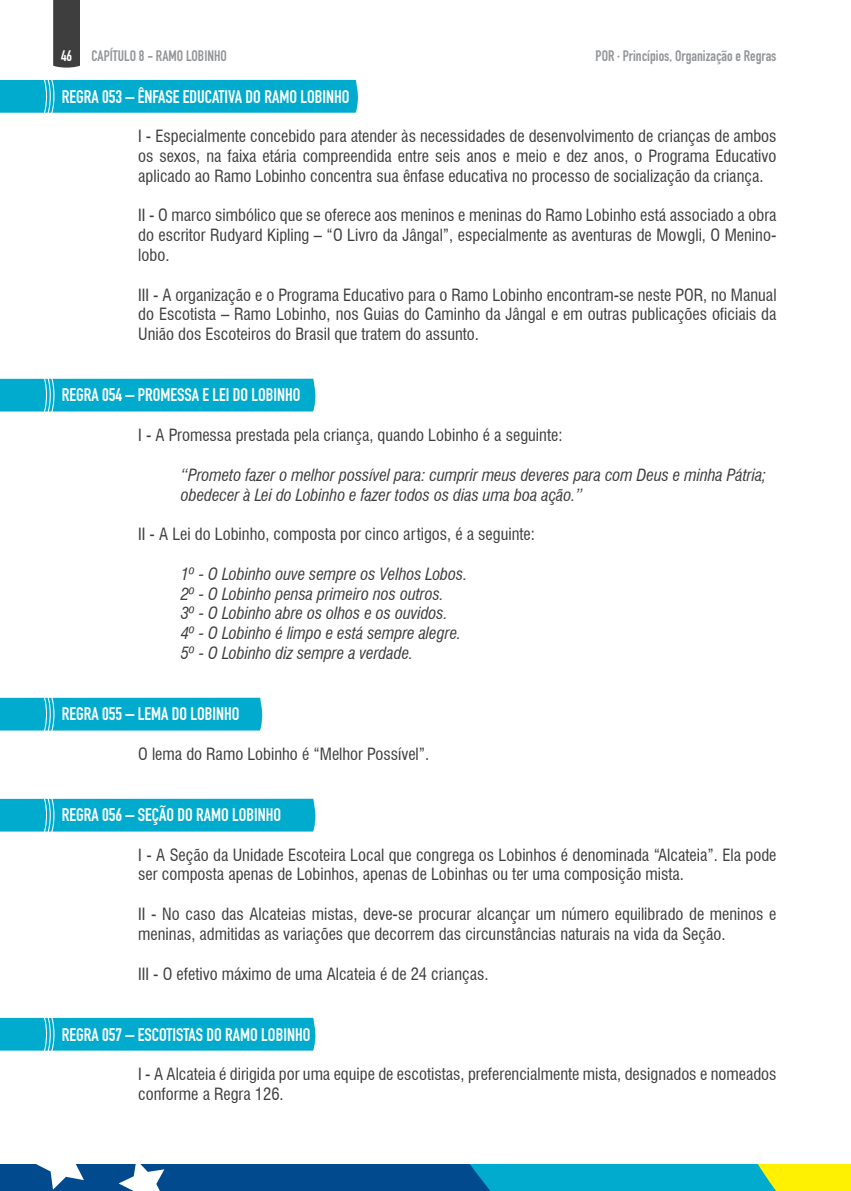
<style>
.page{position:relative;width:851px;height:1191px;background:#fff}
.page>*{position:absolute;margin:0;border:0;box-sizing:border-box;transform-origin:0 0}
.Títulos{font:18px "DIN Engschrift Std";color:#fff}
.Texto_NORMAL{font:condensed 16.5px/19.8px "Swiss 721 BT";color:#3e3e3f;text-align:justify}
.Texto_ITALIC{font:italic condensed 16.5px/19.8px "Swiss 721 BT";letter-spacing:-.005em;color:#3e3e3f}
.t1{font:15px "DIN Engschrift Std";color:#939598}
.t2{font:15px "DIN Engschrift Std";color:#fff}
</style>
<div class="page">
<div style="left:53px;top:0;width:27px;height:68px;background:#3e3e3f"></div>
<svg style="left:0;top:1164px;width:850px;height:27px;background:#26849b"></svg>
<div style="left:0;top:697px;width:262px;height:33px;background:#00abcd"></div>
<div style="left:0;top:798px;width:315px;height:33px;background:#00abcd"></div>
<div style="left:0;top:1017px;width:315px;height:33px;background:#00abcd"></div>
<div style="left:0;top:379px;width:315px;height:32px;background:#00abcd"></div>
<div style="left:0;top:80px;width:358px;height:33px;background:#00abcd"></div>
<p class="t2" style="left:61px;top:47px;width:13px">46</p>
<p class="t1" style="left:91px;top:47px;width:137px">CAPÍTULO 8 - RAMO LOBINHO</p>
<p class="t1" style="left:595px;top:47px;width:182px">POR · Princípios, Organização e Regras</p>
<p class="Títulos" style="left:62px;top:86px;width:289px">REGRA 053 – ÊNFASE EDUCATIVA DO RAMO LOBINHO</p>
<p class="Texto_NORMAL" style="left:138px;top:126px;width:639px">I - Especialmente concebido para atender às necessidades de desenvolvimento de crianças de ambos os sexos, na faixa etária compreendida entre seis anos e meio e dez anos, o Programa Educativo aplicado ao Ramo Lobinho concentra sua ênfase educativa no processo de socialização da criança.</p>
<p class="Texto_NORMAL" style="left:138px;top:205px;width:639px">II - O marco simbólico que se oferece aos meninos e meninas do Ramo Lobinho está associado a obra do escritor Rudyard Kipling – “O Livro da Jângal”, especialmente as aventuras de Mowgli, O Menino&shy;lobo.</p>
<p class="Texto_NORMAL" style="left:138px;top:285px;width:639px">III - A organização e o Programa Educativo para o Ramo Lobinho encontram-se neste POR, no Manual do Escotista – Ramo Lobinho, nos Guias do Caminho da Jângal e em outras publicações oficiais da União dos Escoteiros do Brasil que tratem do assunto.</p>
<p class="Títulos" style="left:62px;top:384px;width:240px">REGRA 054 – PROMESSA E LEI DO LOBINHO</p>
<p class="Texto_NORMAL" style="left:138px;top:425px;width:425px">I - A Promessa prestada pela criança, quando Lobinho é a seguinte:</p>
<p class="Texto_ITALIC" style="left:181px;top:465px;width:587px">“Prometo fazer o melhor possível para: cumprir meus deveres para com Deus e minha Pátria; obedecer à Lei do Lobinho e fazer todos os dias uma boa ação.”</p>
<p class="Texto_NORMAL" style="left:138px;top:524px;width:398px">II - A Lei do Lobinho, composta por cinco artigos, é a seguinte:</p>
<p class="Texto_ITALIC" style="left:181px;top:564px;width:288px">1º - O Lobinho ouve sempre os Velhos Lobos.</p>
<p class="Texto_ITALIC" style="left:181px;top:583px;width:265px">2º - O Lobinho pensa primeiro nos outros.</p>
<p class="Texto_ITALIC" style="left:181px;top:603px;width:268px">3º - O Lobinho abre os olhos e os ouvidos.</p>
<p class="Texto_ITALIC" style="left:181px;top:623px;width:282px">4º - O Lobinho é limpo e está sempre alegre.</p>
<p class="Texto_ITALIC" style="left:181px;top:643px;width:234px">5º - O Lobinho diz sempre a verdade.</p>
<p class="Títulos" style="left:62px;top:703px;width:179px">REGRA 055 – LEMA DO LOBINHO</p>
<p class="Texto_NORMAL" style="left:138px;top:744px;width:292px">O lema do Ramo Lobinho é “Melhor Possível”.</p>
<p class="Títulos" style="left:62px;top:804px;width:221px">REGRA 056 – SEÇÃO DO RAMO LOBINHO</p>
<p class="Texto_NORMAL" style="left:138px;top:844px;width:639px">I - A Seção da Unidade Escoteira Local que congrega os Lobinhos é denominada “Alcateia”. Ela pode ser composta apenas de Lobinhos, apenas de Lobinhas ou ter uma composição mista.</p>
<p class="Texto_NORMAL" style="left:138px;top:904px;width:639px">II - No caso das Alcateias mistas, deve-se procurar alcançar um número equilibrado de meninos e meninas, admitidas as variações que decorrem das circunstâncias naturais na vida da Seção.</p>
<p class="Texto_NORMAL" style="left:138px;top:963px;width:351px">III - O efetivo máximo de uma Alcateia é de 24 crianças.</p>
<p class="Títulos" style="left:62px;top:1023px;width:250px">REGRA 057 – ESCOTISTAS DO RAMO LOBINHO</p>
<p class="Texto_NORMAL" style="left:138px;top:1064px;width:639px">I - A Alcateia é dirigida por uma equipe de escotistas, preferencialmente mista, designados e nomeados conforme a Regra 126.</p>
</div>
